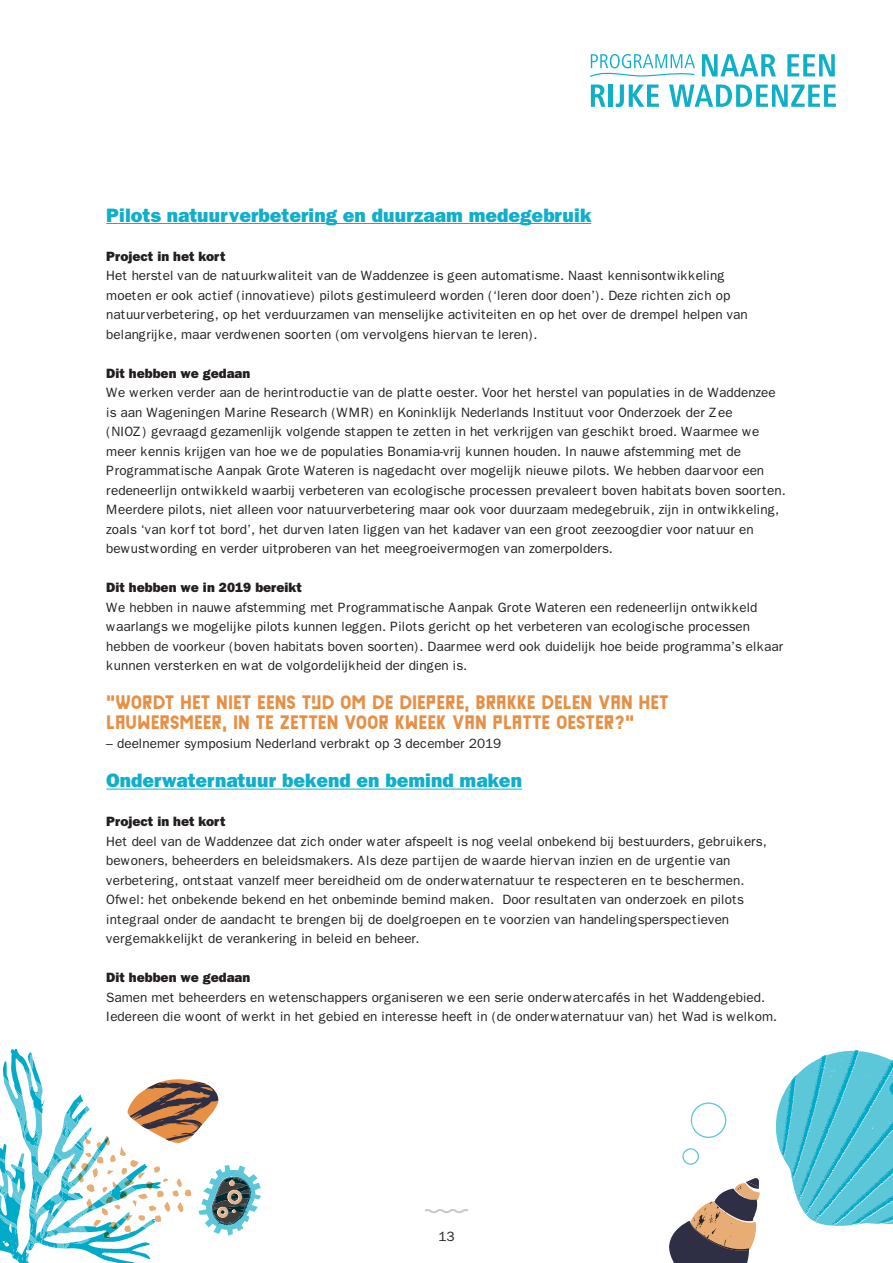
<style>
.page{position:relative;width:893px;height:1263px;background:#fff}
.page>*{position:absolute;margin:0;border:0;box-sizing:border-box;transform-origin:0 0}
.t1{font:19.5px/19.5px "Stormvloed Schiedam";color:#e68f45}
.H2_Tussenkop_13{font:800 19.5px "Franklin Gothic";color:#0fafca}
.Celstijl{font:13.5px/19.5px "Franklin Gothic";color:#231f20}
.t2{font:800 13.5px "Franklin Gothic";color:#231f20}
</style>
<div class="page">
<svg style="left:702px;top:54px;width:74px;height:22px"></svg>
<svg style="left:787px;top:54px;width:48px;height:22px"></svg>
<svg style="left:591px;top:85px;width:14px;height:22px"></svg>
<hr style="left:609px;top:85px;width:4px;height:22px;background:#0fafca">
<svg style="left:616px;top:85px;width:43px;height:22px"></svg>
<svg style="left:669px;top:85px;width:167px;height:22px"></svg>
<svg style="left:590px;top:54px;width:105px;height:23px"></svg>
<svg style="left:425px;top:1209px;width:43px;height:5px"></svg>
<hr style="left:106px;top:223px;width:485px;height:1px;background:#0fafca">
<hr style="left:106px;top:789px;width:416px;height:1px;background:#0fafca">
<svg style="left:776px;top:1049px;width:117px;height:177px;background:#6cccdd"></svg>
<svg style="left:669px;top:1102px;width:91px;height:161px"></svg>
<svg style="left:0;top:1049px;width:261px;height:214px"></svg>
<p class="H2_Tussenkop_13" style="left:106px;top:203px;width:486px">Pilots natuurverbetering en duurzaam medegebruik</p>
<p class="t2" style="left:106px;top:248px;width:121px">Project in het kort</p>
<p class="Celstijl" style="left:106px;top:266px;width:643px">Het herstel van de natuurkwaliteit van de Waddenzee is geen automatisme. Naast kennisontwikkeling moeten er ook actief (innovatieve) pilots gestimuleerd worden (‘leren door doen’). Deze richten zich op natuurverbetering, op het verduurzamen van menselijke activiteiten en op het over de drempel helpen van belangrijke, maar verdwenen soorten (om vervolgens hiervan te leren).</p>
<p class="t2" style="left:106px;top:365px;width:145px">Dit hebben we gedaan</p>
<p class="Celstijl" style="left:106px;top:383px;width:681px">We werken verder aan de herintroductie van de platte oester. Voor het herstel van populaties in de Waddenzee is aan Wageningen Marine Research (WMR) en Koninklijk Nederlands Instituut voor Onderzoek der Zee<br>(NIOZ) gevraagd gezamenlijk volgende stappen te zetten in het verkrijgen van geschikt broed. Waarmee we meer kennis krijgen van hoe we de populaties Bonamia-vrij kunnen houden. In nauwe afstemming met de Programmatische Aanpak Grote Wateren is nagedacht over mogelijk nieuwe pilots. We hebben daarvoor een redeneerlijn ontwikkeld waarbij verbeteren van ecologische processen prevaleert boven habitats boven soorten.<br>Meerdere pilots, niet alleen voor natuurverbetering maar ook voor duurzaam medegebruik, zijn in ontwikkeling, zoals ‘van korf tot bord’, het durven laten liggen van het kadaver van een groot zeezoogdier voor natuur en bewustwording en verder uitproberen van het meegroeivermogen van zomerpolders.</p>
<p class="t2" style="left:106px;top:579px;width:197px">Dit hebben we in 2019 bereikt</p>
<p class="Celstijl" style="left:106px;top:597px;width:679px">We hebben in nauwe afstemming met Programmatische Aanpak Grote Wateren een redeneerlijn ontwikkeld waarlangs we mogelijke pilots kunnen leggen. Pilots gericht op het verbeteren van ecologische processen hebben de voorkeur (boven habitats boven soorten). Daarmee werd ook duidelijk hoe beide programma’s elkaar kunnen versterken en wat de volgordelijkheid der dingen is.</p>
<p class="t1" style="left:106px;top:693px;width:564px">“WORDT HET NIET EENS TIJD OM DE DIEPERE, BRAKKE DELEN VAN HET<br>LAUWERSMEER, IN TE ZETTEN VOOR KWEEK VAN PLATTE OESTER?”</p>
<p class="Celstijl" style="left:106px;top:734px;width:397px">– deelnemer symposium Nederland verbrakt op 3 december 2019</p>
<p class="H2_Tussenkop_13" style="left:106px;top:769px;width:417px">Onderwaternatuur bekend en bemind maken</p>
<p class="t2" style="left:106px;top:813px;width:121px">Project in het kort</p>
<p class="Celstijl" style="left:106px;top:831px;width:662px">Het deel van de Waddenzee dat zich onder water afspeelt is nog veelal onbekend bij bestuurders, gebruikers, bewoners, beheerders en beleidsmakers. Als deze partijen de waarde hiervan inzien en de urgentie van verbetering, ontstaat vanzelf meer bereidheid om de onderwaternatuur te respecteren en te beschermen.<br>Ofwel: het onbekende bekend en het onbeminde bemind maken. Door resultaten van onderzoek en pilots integraal onder de aandacht te brengen bij de doelgroepen en te voorzien van handelingsperspectieven vergemakkelijkt de verankering in beleid en beheer.</p>
<p class="t2" style="left:106px;top:969px;width:145px">Dit hebben we gedaan</p>
<p class="Celstijl" style="left:106px;top:987px;width:672px">Samen met beheerders en wetenschappers organiseren we een serie onderwatercafés in het Waddengebied.<br>Iedereen die woont of werkt in het gebied en interesse heeft in (de onderwaternatuur van) het Wad is welkom.</p>
<p class="Celstijl" style="left:438px;top:1226px;width:18px">13</p>
</div>
